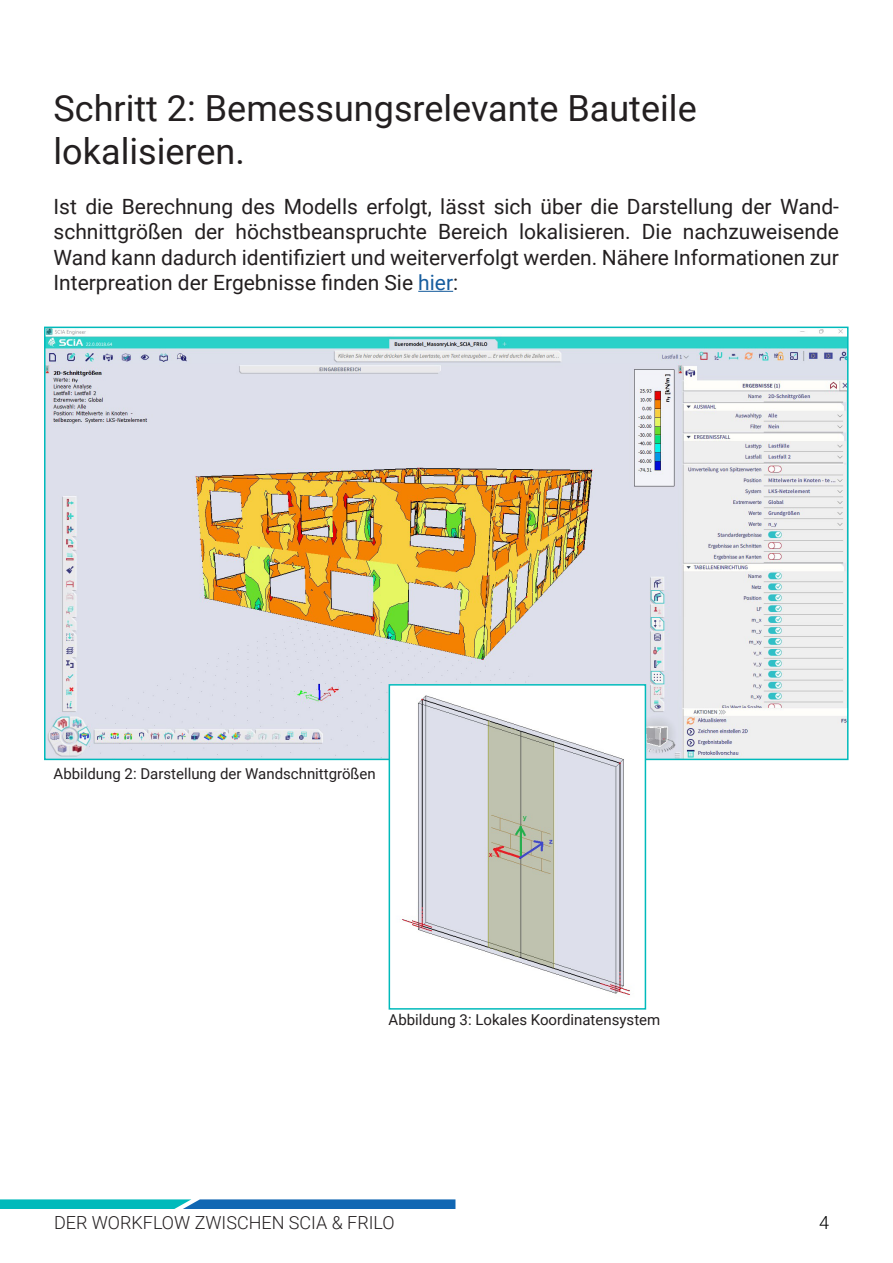
<style>
.page{position:relative;width:893px;height:1263px;background:#fff}
.page>*{position:absolute;margin:0;border:0;box-sizing:border-box;transform-origin:0 0}
.t1{font:36px "Roboto";color:#231f20}
.t2{font:21px/25.2px "Roboto";color:#231f20;text-align:justify}
.t3{font:300 18px "Roboto";color:#231f20}
.t4{font:300 18px "Roboto";color:#000}
.t5{font:15px "Roboto";color:#231f20}
.s1{color:#175d9e}
</style>
<div class="page">
<svg style="left:0;top:1199px;width:455px;height:10px;background:#188fba"></svg>
<hr style="left:418px;top:291px;width:35px;height:1px;background:#175d9e">
<img style="left:47px;top:330px;width:798px;height:427px">
<img style="left:392px;top:687px;width:251px;height:308px">
<div style="left:389px;top:684px;width:257px;height:326px;border:2px solid #00babb"></div>
<p class="t1" style="left:54px;top:83px;width:645px">Schritt 2: Bemessungsrelevante Bauteile</p>
<p class="t1" style="left:54px;top:126px;width:193px">lokalisieren.</p>
<p class="t2" style="left:54px;top:193px;width:787px">Ist die Berechnung des Modells erfolgt, lässt sich über die Darstellung der Wand&shy;schnittgrößen der höchstbeanspruchte Bereich lokalisieren. Die nachzuweisende Wand kann dadurch identifiziert und weiterverfolgt werden. Nähere Informationen zur Interpreation der Ergebnisse finden Sie <span class="s1">hier</span>:</p>
<p class="t5" style="left:54px;top:763px;width:324px">Abbildung 2: Darstellung der Wandschnittgrößen</p>
<p class="t5" style="left:389px;top:1010px;width:273px">Abbildung 3: Lokales Koordinatensystem</p>
<p class="t3" style="left:54px;top:1210px;width:342px">DER WORKFLOW ZWISCHEN SCIA &amp; FRILO</p>
<p class="t4" style="left:819px;top:1210px;width:11px">4</p>
</div>
